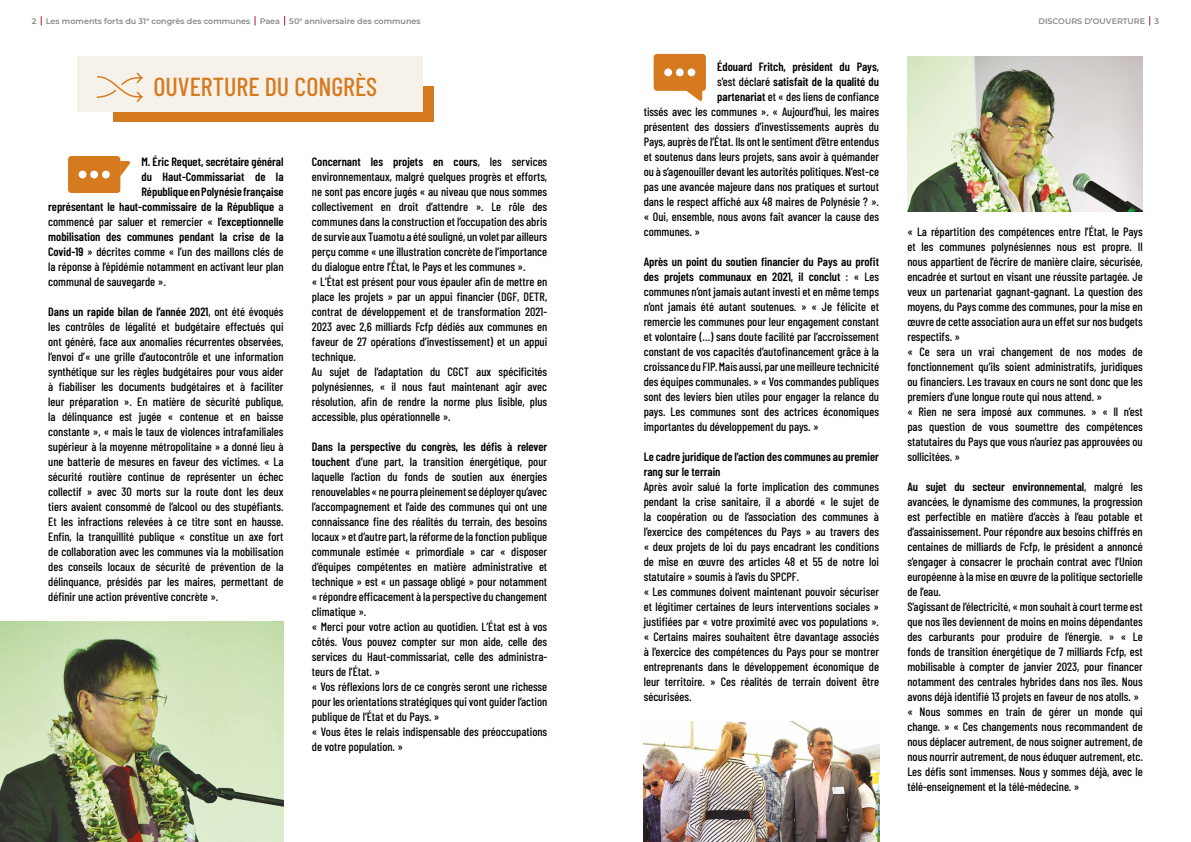
<style>
.page{position:relative;width:1191px;height:842px;background:#fff}
.page>*{position:absolute;margin:0;border:0;box-sizing:border-box;transform-origin:0 0}
.t1{font:500 26px "Barlow Condensed";color:#d67a20}
.t2{font:500 12px/15px "Barlow Condensed";color:#000}
.t3{font:600 12px/15px "Barlow Condensed";color:#000}
.t4{font:600 8px "Montserrat";color:#878787}
.s1{font-weight:500}
.s2{font-weight:600}
</style>
<div class="page">
<div style="left:113px;top:86px;width:320px;height:35px;background:#d67a20"></div>
<img style="left:0;top:621px;width:283px;height:221px">
<img style="left:907px;top:57px;width:235px;height:154px">
<img style="left:643px;top:721px;width:236px;height:121px">
<svg style="left:653px;top:54px;width:53px;height:47px"></svg>
<svg style="left:68px;top:156px;width:62px;height:37px"></svg>
<div style="left:77px;top:56px;width:346px;height:55px;background:#f6f2ea"></div>
<svg style="left:97px;top:73px;width:46px;height:29px"></svg>
<p class="t4" style="left:32px;top:15px;width:390px">2 Les moments forts du 31<sup>e</sup> congrès des communes Paea 50<sup>e</sup> anniversaire des communes</p>
<p class="t4" style="left:1038px;top:15px;width:122px">DISCOURS D’OUVERTURE 3</p>
<p class="t3" style="left:717px;top:58px;width:163px">Édouard Fritch, président du Pays<span class="s1">,</span></p>
<p class="t3" style="left:717px;top:73px;width:163px"><span class="s1">s’est déclaré</span> satisfait de la qualité du</p>
<p class="t2" style="left:717px;top:88px;width:163px"><span class="s2">partenariat</span> et « des liens de confiance</p>
<p class="t2" style="left:643px;top:103px;width:237px">tissés avec les communes ». « Aujourd’hui, les maires</p>
<p class="t2" style="left:643px;top:118px;width:237px">présentent des dossiers d’investissements auprès du</p>
<p class="t2" style="left:643px;top:133px;width:237px">Pays, auprès de l’État. Ils ont le sentiment d’être entendus</p>
<p class="t2" style="left:643px;top:148px;width:237px">et soutenus dans leurs projets, sans avoir à quémander</p>
<p class="t2" style="left:643px;top:163px;width:237px">ou à s’agenouiller devant les autorités politiques. N’est-ce</p>
<p class="t2" style="left:643px;top:178px;width:237px">pas une avancée majeure dans nos pratiques et surtout</p>
<p class="t2" style="left:643px;top:193px;width:237px">dans le respect affiché aux 48 maires de Polynésie ? ».</p>
<p class="t2" style="left:643px;top:208px;width:237px">« Oui, ensemble, nous avons fait avancer la cause des</p>
<p class="t2" style="left:643px;top:223px;width:58px">communes. »</p>
<p class="t2" style="left:643px;top:253px;width:237px;text-align:justify"><span class="s2">Après un point du soutien financier du Pays au profit des projets communaux en 2021, il conclut</span> : « Les communes n’ont jamais autant investi et en même temps n’ont jamais été autant soutenues. » « Je félicite et remercie les communes pour leur engagement constant et volontaire (…) sans doute facilité par l’accroissement constant de vos capacités d’autofinancement grâce à la croissance du FIP. Mais aussi, par une meilleure technicité des équipes communales. » « Vos commandes publiques sont des leviers bien utiles pour engager la relance du pays. Les communes sont des actrices économiques importantes du développement du pays. »</p>
<p class="t3" style="left:643px;top:448px;width:237px">Le cadre juridique de l’action des communes au premier rang sur le terrain</p>
<p class="t2" style="left:643px;top:478px;width:237px">Après avoir salué la forte implication des communes pendant la crise sanitaire, il a abordé « le sujet de la coopération ou de l’association des communes à l’exercice des compétences du Pays » au travers des « deux projets de loi du pays encadrant les conditions de mise en œuvre des articles 48 et 55 de notre loi statutaire » soumis à l’avis du SPCPF.<br>« Les communes doivent maintenant pouvoir sécuriser et légitimer certaines de leurs interventions sociales » justifiées par « votre proximité avec vos populations ». « Certains maires souhaitent être davantage associés à l’exercice des compétences du Pays pour se montrer entreprenants dans le développement économique de leur territoire. » Ces réalités de terrain doivent être sécurisées.</p>
<h1 class="t1" style="left:153px;top:68px;width:225px">OUVERTURE DU CONGRÈS</h1>
<p class="t3" style="left:141px;top:153px;width:144px">M. Éric Requet, secrétaire général</p>
<p class="t3" style="left:141px;top:168px;width:144px">du Haut-Commissariat de la</p>
<p class="t3" style="left:141px;top:183px;width:144px">République en Polynésie française</p>
<p class="t3" style="left:48px;top:198px;width:237px">représentant le haut-commissaire de la République <span class="s1">a</span></p>
<p class="t2" style="left:48px;top:213px;width:237px">commencé par saluer et remercier « <span class="s2">l’exceptionnelle</span></p>
<p class="t3" style="left:48px;top:228px;width:237px">mobilisation des communes pendant la crise de la</p>
<p class="t2" style="left:48px;top:243px;width:237px"><span class="s2">Covid-19</span> » décrites comme « l’un des maillons clés de</p>
<p class="t2" style="left:48px;top:258px;width:237px">la réponse à l’épidémie notamment en activant leur plan</p>
<p class="t2" style="left:48px;top:273px;width:119px">communal de sauvegarde ».</p>
<p class="t2" style="left:48px;top:303px;width:237px;text-align:justify"><span class="s2">Dans un rapide bilan de l’année 2021</span>, ont été évoqués les contrôles de légalité et budgétaire effectués qui ont généré, face aux anomalies récurrentes observées, l’envoi d’« une grille d’autocontrôle et une information synthétique sur les règles budgétaires pour vous aider à fiabiliser les documents budgétaires et à faciliter leur préparation ». En matière de sécurité publique, la délinquance est jugée « contenue et en baisse constante », « mais le taux de violences intrafamiliales supérieur à la moyenne métropolitaine » a donné lieu à une batterie de mesures en faveur des victimes. « La sécurité routière continue de représenter un échec collectif » avec 30 morts sur la route dont les deux tiers avaient consommé de l’alcool ou des stupéfiants.<br>Et les infractions relevées à ce titre sont en hausse.<br>Enfin, la tranquillité publique « constitue un axe fort de collaboration avec les communes via la mobilisation des conseils locaux de sécurité de prévention de la délinquance, présidés par les maires, permettant de définir une action préventive concrète ».</p>
<p class="t2" style="left:312px;top:153px;width:237px"><span class="s2">Concernant les projets en cours</span>, les services environnementaux, malgré quelques progrès et efforts, ne sont pas encore jugés « au niveau que nous sommes collectivement en droit d’attendre ». Le rôle des communes dans la construction et l’occupation des abris de survie aux Tuamotu a été souligné, un volet par ailleurs perçu comme « une illustration concrète de l’importance du dialogue entre l’État, le Pays et les communes ».<br>« L’État est présent pour vous épauler afin de mettre en place les projets » par un appui financier (DGF, DETR, contrat de développement et de transformation 2021- 2023 avec 2,6 milliards Fcfp dédiés aux communes en faveur de 27 opérations d’investissement) et un appui technique.<br>Au sujet de l’adaptation du CGCT aux spécificités polynésiennes, « il nous faut maintenant agir avec résolution, afin de rendre la norme plus lisible, plus accessible, plus opérationnelle ».</p>
<p class="t2" style="left:312px;top:438px;width:237px"><span class="s2">Dans la perspective du congrès, les défis à relever touchent</span> d’une part, la transition énergétique, pour laquelle l’action du fonds de soutien aux énergies renouvelables « ne pourra pleinement se déployer qu’avec l’accompagnement et l’aide des communes qui ont une connaissance fine des réalités du terrain, des besoins locaux » et d’autre part, la réforme de la fonction publique communale estimée « primordiale » car « disposer d’équipes compétentes en matière administrative et technique » est « un passage obligé » pour notamment « répondre efficacement à la perspective du changement climatique ».<br>« Merci pour votre action au quotidien. L’État est à vos côtés. Vous pouvez compter sur mon aide, celle des services du Haut-commissariat, celle des administra&shy;teurs de l’État. »<br>« Vos réflexions lors de ce congrès seront une richesse pour les orientations stratégiques qui vont guider l’action publique de l’État et du Pays. »<br>« Vous êtes le relais indispensable des préoccupations de votre population. »</p>
<p class="t2" style="left:907px;top:223px;width:237px">« La répartition des compétences entre l’État, le Pays et les communes polynésiennes nous est propre. Il nous appartient de l’écrire de manière claire, sécurisée, encadrée et surtout en visant une réussite partagée. Je veux un partenariat gagnant-gagnant. La question des moyens, du Pays comme des communes, pour la mise en œuvre de cette association aura un effet sur nos budgets respectifs. »<br>« Ce sera un vrai changement de nos modes de fonctionnement qu’ils soient administratifs, juridiques ou financiers. Les travaux en cours ne sont donc que les premiers d’une longue route qui nous attend. »<br>« Rien ne sera imposé aux communes. » « Il n’est pas question de vous soumettre des compétences statutaires du Pays que vous n’auriez pas approuvées ou sollicitées. »</p>
<p class="t2" style="left:907px;top:478px;width:237px"><span class="s2">Au sujet du secteur environnemental</span>, malgré les avancées, le dynamisme des communes, la progression est perfectible en matière d’accès à l’eau potable et d’assainissement. Pour répondre aux besoins chiffrés en centaines de milliards de Fcfp, le président a annoncé s’engager à consacrer le prochain contrat avec l’Union européenne à la mise en œuvre de la politique sectorielle de l’eau.<br>S’agissant de l’électricité, « mon souhait à court terme est que nos îles deviennent de moins en moins dépendantes des carburants pour produire de l’énergie. » « Le fonds de transition énergétique de 7 milliards Fcfp, est mobilisable à compter de janvier 2023, pour financer notamment des centrales hybrides dans nos îles. Nous avons déjà identifié 13 projets en faveur de nos atolls. » « Nous sommes en train de gérer un monde qui change. » « Ces changements nous recommandent de nous déplacer autrement, de nous soigner autrement, de nous nourrir autrement, de nous éduquer autrement, etc.<br>Les défis sont immenses. Nous y sommes déjà, avec le télé-enseignement et la télé-médecine. »</p>
</div>
